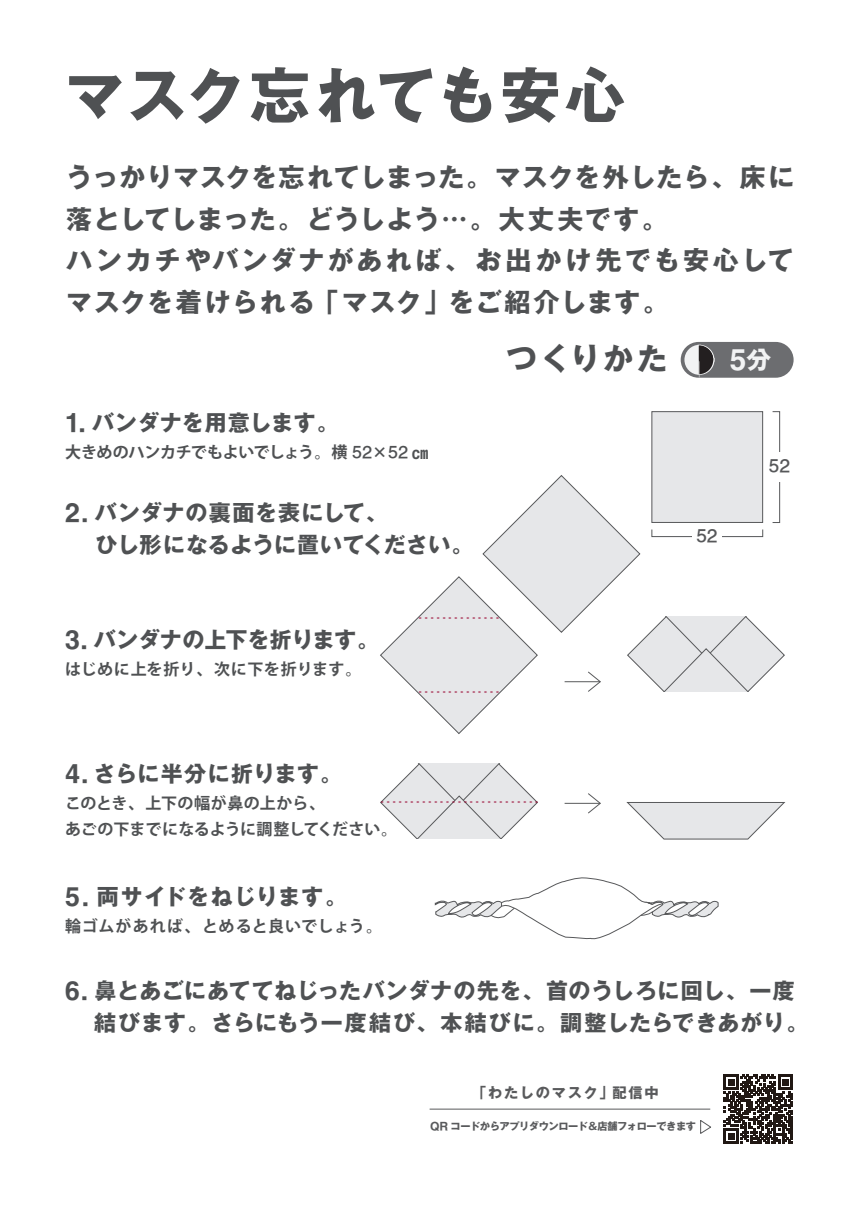
<style>
.page{position:relative;width:859px;height:1208px;background:#fff}
.page>*{position:absolute;margin:0;border:0;box-sizing:border-box;transform-origin:0 0}
.t1{font:700 60.3px "Gothic MB101 Pro";letter-spacing:.04em;color:#4f5153}
.t2{font:700 30.3px "Gothic MB101 Pro";letter-spacing:.105em;color:#4f5153}
.t3{font:700 26px/41.5px "Gothic MB101 Pro";letter-spacing:.06em;color:#4f5153}
.t4{font:24.5px "MUJI Helvetica Bold";color:#f2f3f4}
.t5{font:700 22px/32px "Gothic MB101 Pro";letter-spacing:.02em;color:#4f5153}
.t6{font:700 22px "Gothic MB101 Pro";color:#4f5153}
.t7{font:700 22px "Gothic MB101 Pro";letter-spacing:.045em;color:#4f5153}
.t8{font:17px "MUJI Helvetica Regular";color:#57585a}
.t9{font:700 16px/26px "Koz Go Pr 6 N";letter-spacing:.01em;color:#4f5153}
.t10{font:700 16px "Koz Go Pr 6 N";letter-spacing:-.03em;color:#4f5153}
.t11{font:700 16px "Koz Go Pr 6 N";letter-spacing:.03em;color:#4f5153}
.t12{font:700 16px "Koz Go Pr 6 N";letter-spacing:.035em;color:#4f5153}
.t13{font:700 14.2px "Gothic MB101 Pro";letter-spacing:.12em;color:#595a5c}
.t14{font:700 10.2px "Gothic MB101 Pro";letter-spacing:-.04em;color:#595a5c}
.t15{font:700 7px "MUJI Helvetica 2015";color:#98012d}
.s1{font-family:"MUJI Helvetica 2015"}
.s2{font-family:"MUJI Helvetica Regular";font-weight:400}
.s3{font-family:"Midashi Go Pro MB31";font-weight:400}
.s4{font-family:"Midashi Go Pro MB31";font-weight:400;font-size:17px}
.s5{font-family:"Gothic MB101 Pro";font-weight:700}
.s6{font-family:"MUJI Helvetica Bold";font-weight:400}
</style>
<div class="page">
<div style="left:681px;top:342px;width:113px;height:36px;background:#6c6d70;border-radius:18px"></div>
<svg style="left:683px;top:343px;width:32px;height:34px"></svg>
<hr style="left:430px;top:1108px;width:280px;height:1px;background:#595a5c">
<svg style="left:724px;top:1074px;width:68px;height:69px"></svg>
<svg style="left:700px;top:1120px;width:11px;height:14px"></svg>
<div style="left:772px;top:411px;width:8px;height:112px;border:1px solid #57585a"></div>
<div style="left:765px;top:452px;width:29px;height:30px;background:#fff"></div>
<div style="left:652px;top:411px;width:111px;height:111px;background:#e6e7e9;border:1px solid #57585a"></div>
<svg style="left:380px;top:475px;width:405px;height:259px"></svg>
<hr style="left:565px;top:803px;width:35px;height:1px;background:#595a5c">
<svg style="left:587px;top:793px;width:14px;height:21px"></svg>
<svg style="left:380px;top:764px;width:158px;height:75px"></svg>
<svg style="left:627px;top:802px;width:158px;height:37px"></svg>
<svg style="left:435px;top:877px;width:283px;height:63px"></svg>
<h1 class="t1" style="left:65px;top:45px;width:562px">マスク忘れても安心</h1>
<p class="t3" style="left:66px;top:153px;width:730px">うっかりマスクを忘れてしまった。マスクを外したら、床に落としてしまった。どうしよう…。大丈夫です。<br>ハンカチやバンダナがあれば、お出かけ先でも安心してマスクを着けられる「マスク」をご紹介します。</p>
<p class="t5" style="left:65px;top:404px;width:275px"><span class="s1">1.</span> バンダナを用意します。</p>
<p class="t10" style="left:65px;top:443px;width:365px">大きめのハンカチでもよいでしょう。横 <span class="s2">52</span><span class="s3">×</span><span class="s2">52</span> <span class="s4">㎝</span></p>
<p class="t5" style="left:95px;top:494px;width:380px;text-indent:-30px"><span class="s1">2.</span> バンダナの裏面を表にして、<br>ひし形になるように置いてください。</p>
<h2 class="t2" style="left:507px;top:333px;width:162px">つくりかた</h2>
<p class="t6" style="left:65px;top:621px;width:316px"><span class="s1">3.</span> バンダナの上下を折ります。</p>
<p class="t12" style="left:65px;top:660px;width:298px">はじめに上を折り、次に下を折ります。</p>
<p class="t15" style="left:419px;top:613px;width:82px">--------------</p>
<p class="t15" style="left:419px;top:686px;width:82px">--------------</p>
<p class="t5" style="left:65px;top:755px;width:279px"><span class="s1">4.</span> さらに半分に折ります。</p>
<p class="t9" style="left:65px;top:790px;width:334px">このとき、上下の幅が鼻の上から、<br>あごの下までになるように調整してください。</p>
<p class="t15" style="left:381px;top:797px;width:159px">---------------------------</p>
<p class="t7" style="left:65px;top:878px;width:284px"><span class="s1">5.</span> 両サイドをねじります。</p>
<p class="t11" style="left:65px;top:917px;width:319px">輪ゴムがあれば、とめると良いでしょう。</p>
<p class="t4" style="left:730px;top:342px;width:43px">5<span class="s5">分</span></p>
<p class="t8" style="left:697px;top:523px;width:22px">52</p>
<p class="t8" style="left:769px;top:454px;width:22px">52</p>
<p class="t5" style="left:94px;top:972px;width:716px;text-indent:-29px"><span class="s1">6.</span> 鼻とあごにあててねじったバンダナの先を、首のうしろに回し、一度結びます。さらにもう一度結び、本結びに。調整したらできあがり。</p>
<p class="t13" style="left:472px;top:1080px;width:188px">「わたしのマスク」配信中</p>
<p class="t14" style="left:430px;top:1117px;width:267px"><span class="s6">QR</span> コードからアプリダウンロード＆店舗フォローできます</p>
</div>
